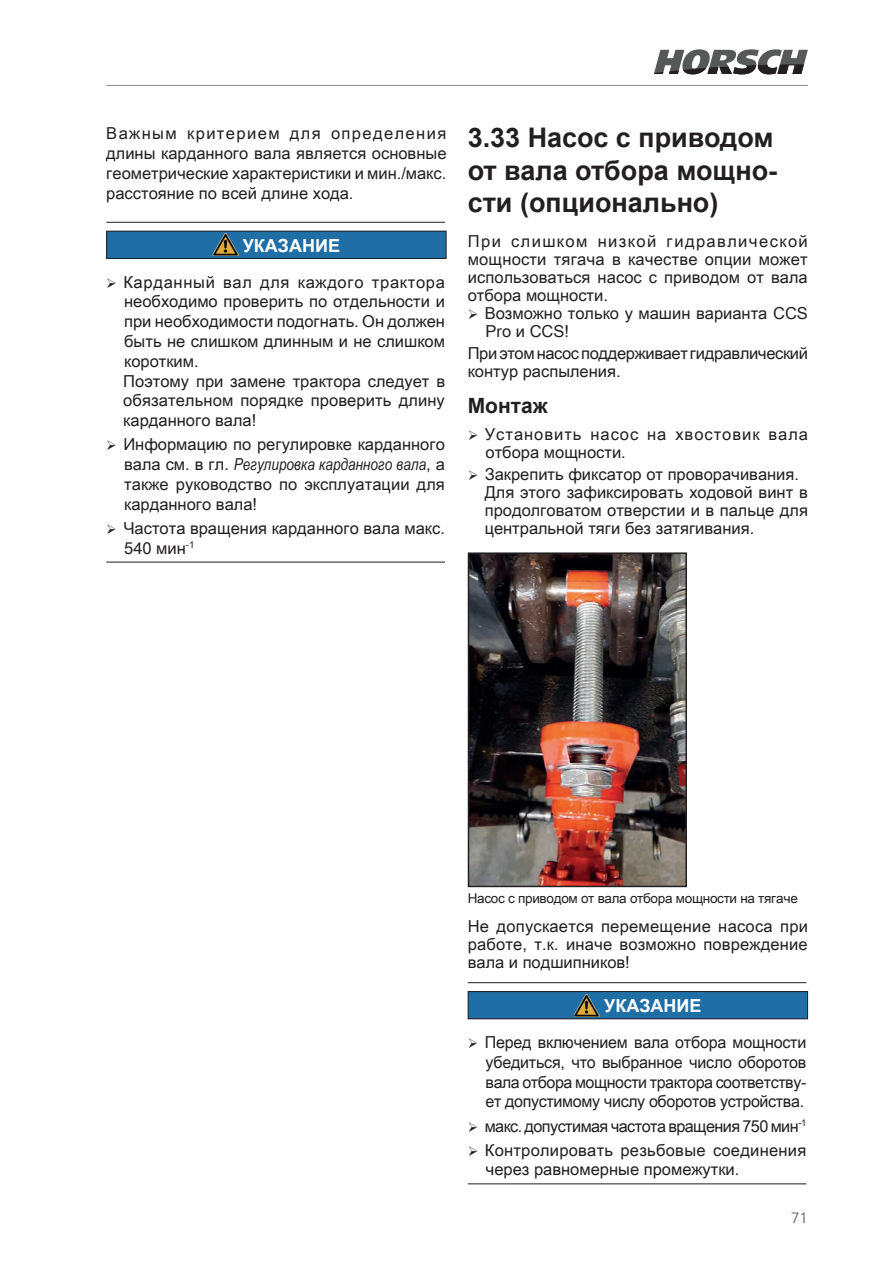
<style>
.page{position:relative;width:893px;height:1263px;background:#fff}
.page>*{position:absolute;margin:0;border:0;box-sizing:border-box;transform-origin:0 0}
.ueberschrift2{font:700 27px/32.4px "Arial";color:#231f20}
.text2{font:700 21px "Arial";color:#231f20}
.Textabschnitt{font:700 18px "Arial";color:#fff}
.Textabschnitt-2{font:16.5px/19.8px "Arial Unicode MS";color:#231f20}
.text{font:16.5px/18px "Arial Unicode MS";color:#231f20;text-align:justify}
.einzug_ohne_zeichen{font:16.5px/18px "Arial Unicode MS";color:#231f20;text-align:justify}
.text-2{font:16.5px/18px "Arial Unicode MS";letter-spacing:-.02em;color:#231f20}
.Textabschnitt-3{font:16.5px/18px "Arial Unicode MS";letter-spacing:.06em;color:#231f20}
.t1{font:300 15px "Frutiger LT Pro";color:#57585a}
.bild{font:13.5px "Arial Unicode MS";letter-spacing:-.02em;color:#231f20}
.s1{font-family:"Arial Narrow";font-style:italic}
</style>
<div class="page">
<hr style="left:106px;top:222px;width:339px;height:1px;background:#231f20">
<hr style="left:106px;top:562px;width:339px;height:1px;background:#231f20">
<div style="left:107px;top:231px;width:339px;height:27px;background:#206ea6"></div>
<img style="left:213px;top:234px;width:25px;height:22px">
<div style="left:106px;top:231px;width:340px;height:28px;border:1px solid #231f20"></div>
<img style="left:471px;top:555px;width:213px;height:329px">
<div style="left:468px;top:552px;width:219px;height:335px;border:2px solid #231f20"></div>
<hr style="left:468px;top:982px;width:338px;height:1px;background:#231f20">
<hr style="left:468px;top:1183px;width:338px;height:1px;background:#231f20">
<div style="left:468px;top:991px;width:340px;height:28px;background:#206ea6"></div>
<img style="left:574px;top:994px;width:26px;height:22px">
<div style="left:468px;top:991px;width:340px;height:28px;border:1px solid #231f20"></div>
<hr style="left:106px;top:85px;width:702px;height:1px;background:#83888a">
<svg style="left:654px;top:49px;width:154px;height:25px"></svg>
<p class="text" style="left:106px;top:123px;width:342px;line-height:19.8px">Важным критерием для определения длины карданного вала является основные геометрические характеристики и мин./макс. расстояние по всей длине хода.</p>
<p class="Textabschnitt" style="left:243px;top:233px;width:99px">УКАЗАНИЕ</p>
<p class="Textabschnitt-2" style="left:123px;top:272px;width:323px">Карданный вал для каждого трактора необходимо проверить по отдельности и при необходимости подогнать. Он должен быть не слишком длинным и не слишком коротким.<br>Поэтому при замене трактора следует в обязательном порядке проверить длину карданного вала!</p>
<p class="Textabschnitt-2" style="left:123px;top:434px;width:323px;text-align:justify">Информацию по регулировке карданного вала см. в гл. <span class="s1">Регулировка карданного вала</span>, а также руководство по эксплуатации для карданного вала!</p>
<p class="Textabschnitt-2" style="left:123px;top:518px;width:323px">Частота вращения карданного вала макс.<br>540 мин<sup>-1</sup></p>
<p class="ueberschrift2" style="left:468px;top:122px;width:311px">3.33 Насос с приводом от вала отбора мощно&shy;сти (опционально)</p>
<p class="text" style="left:468px;top:232px;width:342px">При слишком низкой гидравлической мощности тягача в качестве опции может использоваться насос с приводом от вала отбора мощности.</p>
<p class="Textabschnitt-2" style="left:485px;top:304px;width:325px;line-height:18px">Возможно только у машин варианта CCS<br>Pro и CCS!</p>
<p class="text-2" style="left:468px;top:344px;width:342px">При этом насос поддерживает гидравлический контур распыления.</p>
<p class="text2" style="left:468px;top:391px;width:81px">Монтаж</p>
<p class="Textabschnitt-3" style="left:485px;top:425px;width:325px">Установить насос на хвостовик вала отбора мощности.</p>
<p class="Textabschnitt-2" style="left:485px;top:464px;width:316px">Закрепить фиксатор от проворачивания.</p>
<p class="einzug_ohne_zeichen" style="left:485px;top:483px;width:325px">Для этого зафиксировать ходовой винт в продолговатом отверстии и в пальце для центральной тяги без затягивания.</p>
<p class="bild" style="left:468px;top:889px;width:332px">Насос с приводом от вала отбора мощности на тягаче</p>
<p class="text" style="left:468px;top:917px;width:342px">Не допускается перемещение насоса при работе, т.к. иначе возможно повреждение вала и подшипников!</p>
<p class="Textabschnitt" style="left:604px;top:993px;width:99px">УКАЗАНИЕ</p>
<p class="Textabschnitt-2" style="left:485px;top:1032px;width:323px;text-align:justify">Перед включением вала отбора мощности убедиться, что выбранное число оборотов вала отбора мощности трактора соответству&shy;ет допустимому числу оборотов устройства.</p>
<p class="Textabschnitt-2" style="left:485px;top:1113px;width:323px;line-height:24px">макс. допустимая частота вращения 750 мин<sup>-1<br></sup>Контролировать резьбовые соединения</p>
<p class="Textabschnitt-2" style="left:486px;top:1159px;width:255px">через равномерные промежутки.</p>
<p class="t1" style="left:791px;top:1209px;width:18px">71</p>
</div>
